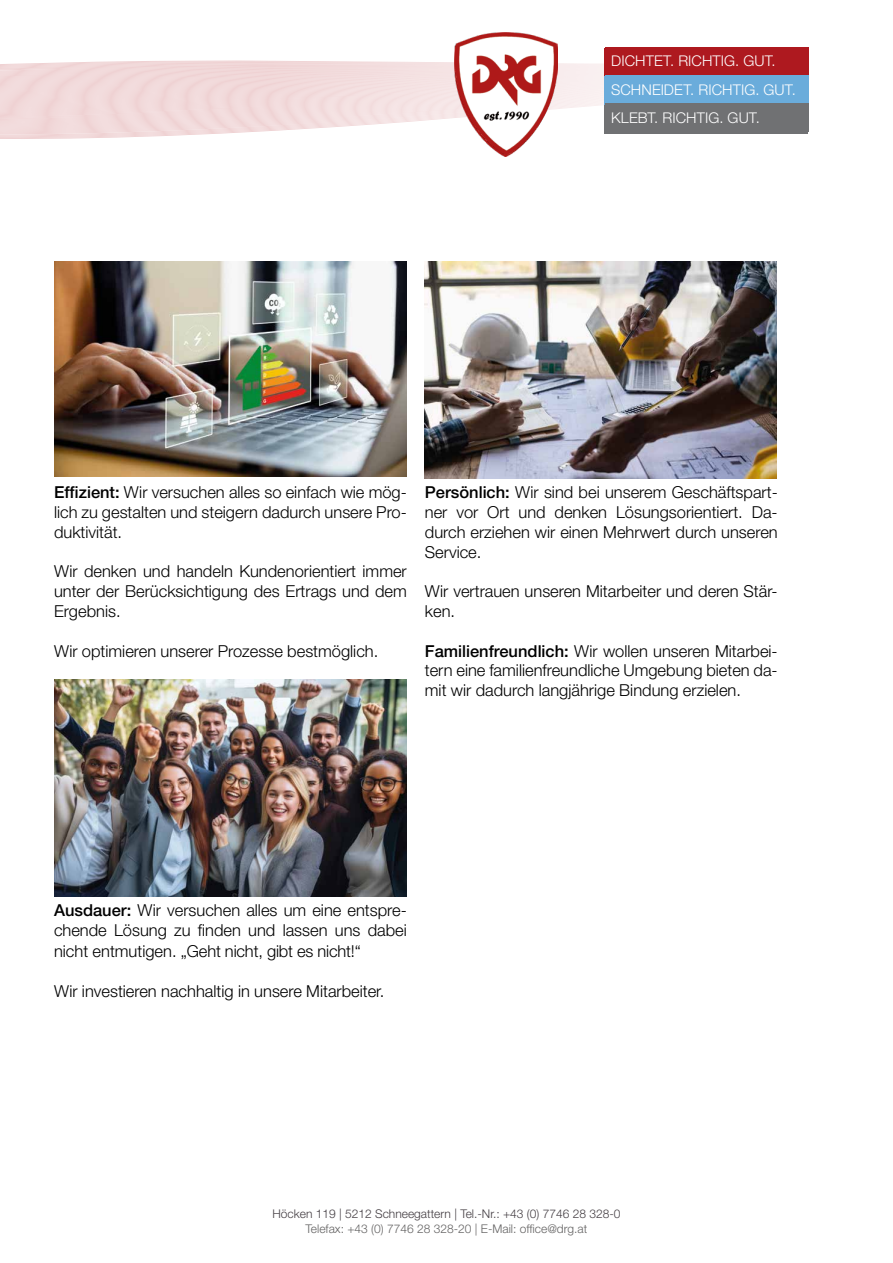
<style>
.page{position:relative;width:893px;height:1263px;background:#fff}
.page>*{position:absolute;margin:0;border:0;box-sizing:border-box;transform-origin:0 0}
.t1{font:300 16.5px/19.8px "Helvetica Neue LT Pro";color:#000;text-align:justify}
.t2{font:300 14.85px/28.3px "Helvetica Neue LT Pro";letter-spacing:.005em;color:#fff}
.t3{font:300 12px "Helvetica Neue LT Pro";color:#443e43}
.t4{font:300 12px "Helvetica Neue LT Pro";color:#646363}
.s1{font-weight:500}
</style>
<div class="page">
<svg style="left:0;top:54px;width:809px;height:103px"></svg>
<div style="left:605px;top:105px;width:203px;height:28px;background:#707173"></div>
<div style="left:605px;top:47px;width:203px;height:28px;background:#ae191f"></div>
<div style="left:605px;top:75px;width:203px;height:29px;background:#6aacdb"></div>
<div style="left:605px;top:104px;width:203px;height:28px;background:#707173"></div>
<img style="left:455px;top:33px;width:102px;height:122px">
<img style="left:54px;top:261px;width:352px;height:216px">
<img style="left:54px;top:680px;width:352px;height:216px">
<img style="left:425px;top:261px;width:352px;height:217px">
<p class="t2" style="left:611px;top:47px;width:186px">DICHTET. RICHTIG. GUT.<br>SCHNEIDET. RICHTIG. GUT.<br>KLEBT. RICHTIG. GUT.</p>
<p class="t1" style="left:54px;top:482px;width:354px"><span class="s1">Effizient:</span> Wir versuchen alles so einfach wie mög&shy;lich zu gestalten und steigern dadurch unsere Pro&shy;duktivität.</p>
<p class="t1" style="left:54px;top:561px;width:354px">Wir denken und handeln Kundenorientiert immer unter der Berücksichtigung des Ertrags und dem Ergebnis.</p>
<p class="t1" style="left:54px;top:640px;width:326px">Wir optimieren unserer Prozesse bestmöglich.</p>
<p class="t1" style="left:425px;top:482px;width:354px"><span class="s1">Persönlich:</span> Wir sind bei unserem Geschäftspart&shy;ner vor Ort und denken Lösungsorientiert. Da&shy;durch erziehen wir einen Mehrwert durch unseren Service.</p>
<p class="t1" style="left:425px;top:581px;width:354px">Wir vertrauen unseren Mitarbeiter und deren Stär&shy;ken.</p>
<p class="t1" style="left:425px;top:640px;width:354px"><span class="s1">Familienfreundlich:</span> Wir wollen unseren Mitarbei&shy;tern eine familienfreundliche Umgebung bieten da&shy;mit wir dadurch langjährige Bindung erzielen.</p>
<p class="t1" style="left:54px;top:900px;width:354px;line-height:20.4px"><span class="s1">Ausdauer:</span> Wir versuchen alles um eine entspre&shy;chende Lösung zu finden und lassen uns dabei nicht entmutigen. „Geht nicht, gibt es nicht!“</p>
<p class="t1" style="left:54px;top:981px;width:332px">Wir investieren nachhaltig in unsere Mitarbeiter.</p>
<p class="t3" style="left:272px;top:1207px;width:350px">Höcken 119 | 5212 Schneegattern | Tel.-Nr.: +43 (0) 7746 28 328-0</p>
<p class="t4" style="left:306px;top:1221px;width:283px">Telefax: +43 (0) 7746 28 328-20 | E-Mail: office@drg.at</p>
</div>
